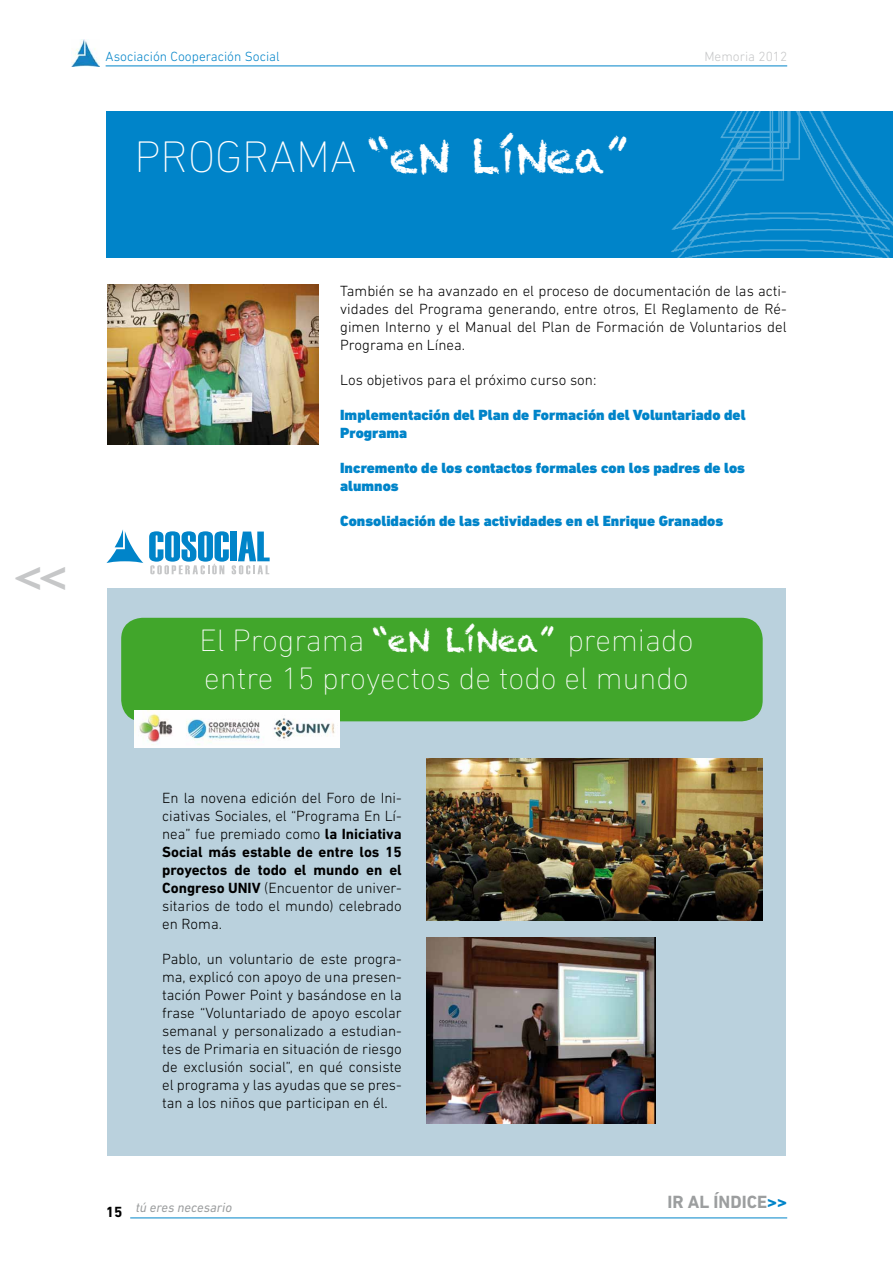
<style>
.page{position:relative;width:893px;height:1263px;background:#fff}
.page>*{position:absolute;margin:0;border:0;box-sizing:border-box;transform-origin:0 0}
.t1{font:45px "Chalkduster";color:#fff}
.t2{font:700 43.5px "Times";color:#c6c7c8}
.t3{font:200 31.5px/37.8px "DIN Next LT Pro";color:#fff}
.t4{font:700 18px "DIN Next LT Pro";color:#9c9e9f}
.t5{font:300 15px/18px "DIN Next LT Pro";color:#000;text-align:justify}
.t6{font:900 15px/18px "DIN Next LT Pro";color:#0084c9}
.t7{font:700 15px "DIN Next LT Pro";color:#000}
.t8{font:300 13.5px "DIN Next LT Pro";color:#0084c9}
.t9{font:italic 13.5px "DIN Next LT Pro";color:#9c9e9f}
.t10{font:300 13.5px "DIN Next LT Pro";color:#c6c7c8}
.s1{font-family:"DIN Next LT Pro";font-weight:200}
.s2{font-family:"Chalkduster";font-weight:400}
.s3{font-weight:700}
.s4{color:#0084c9}
</style>
<div class="page">
<hr style="left:106px;top:66px;width:681px;height:1px;background:#0084c9">
<hr style="left:130px;top:1218px;width:657px;height:1px;background:#0084c9">
<img style="left:71px;top:40px;width:29px;height:26px">
<div style="left:107px;top:588px;width:679px;height:568px;background:#bad1dd"></div>
<div style="left:106px;top:112px;width:787px;height:146px;background:#0084c9"></div>
<div style="left:121px;top:618px;width:642px;height:103px;background:#41a62b;border-radius:21px"></div>
<img style="left:672px;top:112px;width:221px;height:146px">
<img style="left:134px;top:711px;width:205px;height:37px">
<img style="left:427px;top:758px;width:336px;height:162px">
<img style="left:427px;top:937px;width:228px;height:186px">
<img style="left:107px;top:285px;width:212px;height:159px">
<svg style="left:106px;top:529px;width:164px;height:45px"></svg>
<p class="t8" style="left:106px;top:48px;width:176px">Asociación Cooperación Social</p>
<p class="t10" style="left:704px;top:48px;width:84px">Memoria 2012</p>
<h1 class="t1" style="left:134px;top:131px;width:495px"><span class="s1">PROGRAMA</span> “eN LíNea”</h1>
<h2 class="t2" style="left:16px;top:534px;width:51px">&lt;&lt;</h2>
<p class="t5" style="left:340px;top:282px;width:448px">También se ha avanzado en el proceso de documentación de las acti&shy;vidades del Programa generando, entre otros, El Reglamento de Ré&shy;gimen Interno y el Manual del Plan de Formación de Voluntarios del Programa en Línea.</p>
<p class="t5" style="left:340px;top:371px;width:258px">Los objetivos para el próximo curso son:</p>
<p class="t6" style="left:340px;top:406px;width:407px">Implementación del Plan de Formación del Voluntariado del<br>Programa</p>
<p class="t6" style="left:340px;top:459px;width:406px">Incremento de los contactos formales con los padres de los alumnos</p>
<p class="t6" style="left:340px;top:512px;width:385px">Consolidación de las actividades en el Enrique Granados</p>
<h3 class="t3" style="left:199px;top:621px;width:495px">El Programa <span class="s2">“eN LíNea”</span> premiado entre 15 proyectos de todo el mundo</h3>
<p class="t5" style="left:162px;top:789px;width:241px">En la novena edición del Foro de Ini&shy;ciativas Sociales, el “Programa En Lí&shy;nea” fue premiado como <span class="s3">la Iniciativa Social más estable de entre los 15 proyectos de todo el mundo en el Congreso UNIV</span> (Encuentor de univer&shy;sitarios de todo el mundo) celebrado en Roma.</p>
<p class="t5" style="left:162px;top:950px;width:241px">Pablo, un voluntario de este progra&shy;ma, explicó con apoyo de una presen&shy;tación Power Point y basándose en la frase “Voluntariado de apoyo escolar semanal y personalizado a estudian&shy;tes de Primaria en situación de riesgo de exclusión social”, en qué consiste el programa y las ayudas que se pres&shy;tan a los niños que participan en él.</p>
<p class="t7" style="left:106px;top:1203px;width:18px">15</p>
<p class="t9" style="left:136px;top:1200px;width:98px">tú eres necesario</p>
<p class="t4" style="left:667px;top:1191px;width:121px">IR AL ÍNDICE<span class="s4">&gt;&gt;</span></p>
</div>
